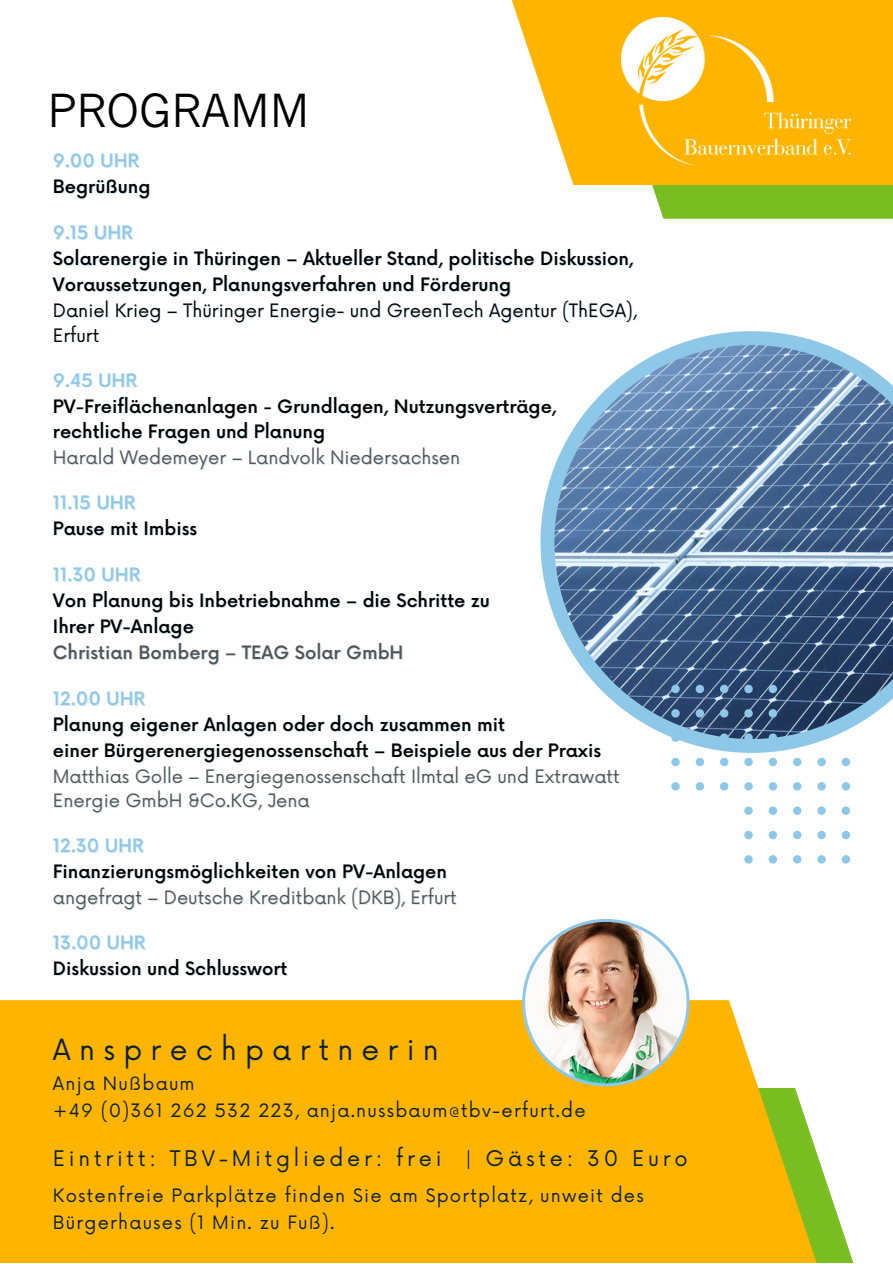
<style>
.page{position:relative;width:893px;height:1264px;background:#fff}
.page>*{position:absolute;margin:0;border:0;box-sizing:border-box;transform-origin:0 0}
.t1{font:45px "News Gothic MT Std";color:#000}
.t2{font:28.5px "Now";letter-spacing:.29em;color:#062133}
.t3{font:21px "Now";letter-spacing:.18em;color:#062133}
.t4{font:500 18px/25.8px "Now";color:#000}
.t5{font:18px "Now";color:#545454}
.t6{font:18px/26.5px "Now";letter-spacing:.065em;color:#062133}
.t7{font:18px/24.8px "Now";color:#000}
.t8{font:500 18px "Now";color:#8ec8e8}
.t9{font:500 18px "Now";color:#545454}
</style>
<div class="page">
<div style="left:652px;top:185px;width:240px;height:34px;background:#78be20"></div>
<svg style="left:826px;top:1181px;width:27px;height:81px"></svg>
<svg style="left:511px;top:0;width:381px;height:185px;fill:#ffb500"></svg>
<svg style="left:0;top:1000px;width:826px;height:262px;background:#fbb80b"></svg>
<img style="left:621px;top:18px;width:229px;height:147px">
<svg style="left:540px;top:331px;width:287px;height:422px"></svg>
<img style="left:554px;top:345px;width:338px;height:394px">
<svg style="left:671px;top:684px;width:8px;height:9px"></svg>
<svg style="left:695px;top:684px;width:9px;height:9px"></svg>
<svg style="left:720px;top:684px;width:8px;height:9px"></svg>
<svg style="left:744px;top:684px;width:8px;height:9px"></svg>
<svg style="left:768px;top:684px;width:9px;height:9px"></svg>
<svg style="left:671px;top:709px;width:8px;height:8px"></svg>
<svg style="left:695px;top:709px;width:9px;height:8px"></svg>
<svg style="left:720px;top:709px;width:8px;height:8px"></svg>
<svg style="left:744px;top:709px;width:8px;height:8px"></svg>
<svg style="left:768px;top:709px;width:9px;height:8px"></svg>
<svg style="left:671px;top:733px;width:8px;height:9px"></svg>
<svg style="left:695px;top:733px;width:9px;height:9px"></svg>
<svg style="left:720px;top:733px;width:8px;height:9px"></svg>
<svg style="left:744px;top:733px;width:8px;height:9px"></svg>
<svg style="left:768px;top:733px;width:9px;height:9px"></svg>
<svg style="left:671px;top:757px;width:8px;height:9px"></svg>
<svg style="left:695px;top:757px;width:9px;height:9px"></svg>
<svg style="left:720px;top:757px;width:8px;height:9px"></svg>
<svg style="left:744px;top:757px;width:8px;height:9px"></svg>
<svg style="left:768px;top:757px;width:9px;height:9px"></svg>
<svg style="left:793px;top:757px;width:8px;height:9px"></svg>
<svg style="left:817px;top:757px;width:8px;height:9px"></svg>
<svg style="left:841px;top:757px;width:9px;height:9px"></svg>
<svg style="left:671px;top:782px;width:8px;height:8px"></svg>
<svg style="left:695px;top:782px;width:9px;height:8px"></svg>
<svg style="left:720px;top:782px;width:8px;height:8px"></svg>
<svg style="left:744px;top:782px;width:8px;height:8px"></svg>
<svg style="left:768px;top:782px;width:9px;height:8px"></svg>
<svg style="left:793px;top:782px;width:8px;height:8px"></svg>
<svg style="left:817px;top:782px;width:8px;height:8px"></svg>
<svg style="left:841px;top:782px;width:9px;height:8px"></svg>
<svg style="left:744px;top:806px;width:8px;height:9px"></svg>
<svg style="left:768px;top:806px;width:9px;height:9px"></svg>
<svg style="left:793px;top:806px;width:8px;height:9px"></svg>
<svg style="left:817px;top:806px;width:8px;height:9px"></svg>
<svg style="left:841px;top:806px;width:9px;height:9px"></svg>
<svg style="left:744px;top:830px;width:8px;height:9px"></svg>
<svg style="left:768px;top:830px;width:9px;height:9px"></svg>
<svg style="left:793px;top:830px;width:8px;height:9px"></svg>
<svg style="left:817px;top:830px;width:8px;height:9px"></svg>
<svg style="left:841px;top:830px;width:9px;height:9px"></svg>
<svg style="left:744px;top:855px;width:8px;height:8px"></svg>
<svg style="left:768px;top:855px;width:9px;height:8px"></svg>
<svg style="left:793px;top:855px;width:8px;height:8px"></svg>
<svg style="left:817px;top:855px;width:8px;height:8px"></svg>
<svg style="left:841px;top:855px;width:9px;height:8px"></svg>
<img style="left:522px;top:918px;width:167px;height:168px">
<p class="t1" style="left:47px;top:93px;width:263px">PROGRAMM</p>
<p class="t8" style="left:53px;top:151px;width:88px">9.00 UHR</p>
<p class="t4" style="left:53px;top:175px;width:99px">Begrüßung</p>
<p class="t8" style="left:53px;top:223px;width:81px">9.15 UHR</p>
<p class="t4" style="left:53px;top:247px;width:582px">Solarenergie in Thüringen – Aktueller Stand, politische Diskussion,<br>Voraussetzungen, Planungsverfahren und Förderung</p>
<p class="t7" style="left:53px;top:299px;width:585px">Daniel Krieg – Thüringer Energie- und GreenTech Agentur (ThEGA),<br>Erfurt</p>
<p class="t8" style="left:53px;top:370px;width:86px">9.45 UHR</p>
<p class="t4" style="left:53px;top:394px;width:505px">PV-Freiflächenanlagen - Grundlagen, Nutzungsverträge,</p>
<p class="t4" style="left:53px;top:420px;width:274px">rechtliche Fragen und Planung</p>
<p class="t5" style="left:53px;top:447px;width:408px">Harald Wedemeyer – Landvolk Niedersachsen</p>
<p class="t8" style="left:53px;top:493px;width:84px">11.15 UHR</p>
<p class="t4" style="left:53px;top:517px;width:145px">Pause mit Imbiss</p>
<p class="t8" style="left:53px;top:565px;width:89px">11.30 UHR</p>
<p class="t4" style="left:53px;top:589px;width:438px">Von Planung bis Inbetriebnahme – die Schritte zu</p>
<p class="t4" style="left:53px;top:614px;width:142px">Ihrer PV-Anlage</p>
<p class="t9" style="left:53px;top:642px;width:352px">Christian Bomberg – TEAG Solar GmbH</p>
<p class="t8" style="left:53px;top:688px;width:94px">12.00 UHR</p>
<p class="t4" style="left:53px;top:712px;width:453px">Planung eigener Anlagen oder doch zusammen mit</p>
<p class="t4" style="left:53px;top:738px;width:549px">einer Bürgerenergiegenossenschaft – Beispiele aus der Praxis</p>
<p class="t5" style="left:53px;top:766px;width:568px">Matthias Golle – Energiegenossenschaft Ilmtal eG und Extrawatt</p>
<p class="t5" style="left:53px;top:790px;width:258px">Energie GmbH &amp;Co.KG, Jena</p>
<p class="t8" style="left:53px;top:836px;width:92px">12.30 UHR</p>
<p class="t4" style="left:53px;top:859px;width:395px">Finanzierungsmöglichkeiten von PV-Anlagen</p>
<p class="t5" style="left:53px;top:887px;width:405px">angefragt – Deutsche Kreditbank (DKB), Erfurt</p>
<p class="t8" style="left:53px;top:932px;width:94px">13.00 UHR</p>
<p class="t4" style="left:53px;top:956px;width:236px">Diskussion und Schlusswort</p>
<p class="t2" style="left:53px;top:1033px;width:387px">Ansprechpartnerin</p>
<p class="t6" style="left:53px;top:1071px;width:143px">Anja Nußbaum</p>
<p class="t6" style="left:53px;top:1098px;width:534px">+49 (0)361 262 532 223, anja.nussbaum@tbv-erfurt.de</p>
<p class="t3" style="left:53px;top:1146px;width:636px">Eintritt: TBV-Mitglieder: frei | Gäste: 30 Euro</p>
<p class="t6" style="left:53px;top:1183px;width:592px">Kostenfreie Parkplätze finden Sie am Sportplatz, unweit des<br>Bürgerhauses (1 Min. zu Fuß).</p>
</div>
